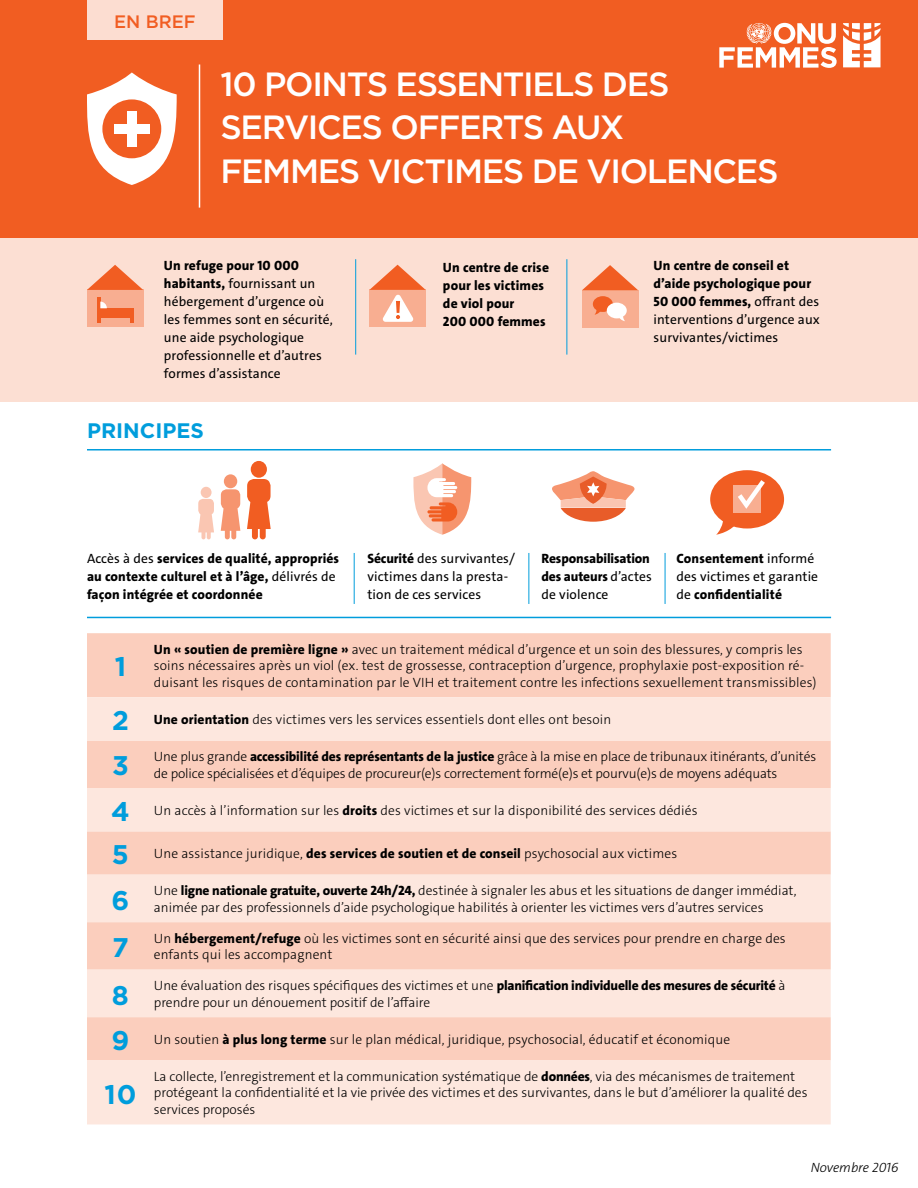
<style>
.page{position:relative;width:918px;height:1188px;background:#fff}
.page>*{position:absolute;margin:0;border:0;box-sizing:border-box;transform-origin:0 0}
.t1{font:500 33.6px/43.5px "Gotham";letter-spacing:-.04em;color:#fff}
.t2{font:700 27px "Gotham";color:#009ddc}
.t3{font:700 21px "Gotham";color:#009ddc}
.t4{font:500 18px "Gotham";color:#f15d22}
.t5{font:300 13.5px/16.5px "The Sans C4 s";color:#000}
.t6{font:13.5px/18px "The Sans C4 s";letter-spacing:.01em;color:#000}
.t7{font:800 13.5px/18px "The Sans C4 s";letter-spacing:.01em;color:#000}
.t8{font:800 13.5px/18px "The Sans C4 s";letter-spacing:-.01em;color:#000}
.t9{font:italic 300 13.5px "The Sans C4 s";color:#000}
.s1{font-weight:800}
.s2{font-weight:400}
.s3{font-family:"Gotham";font-weight:700;font-size:27px;color:#009ddc}
</style>
<div class="page">
<div style="left:0;top:239px;width:918px;height:163px;background:#fcdfd3"></div>
<div style="left:0;top:0;width:918px;height:238px;background:#f15d22"></div>
<div style="left:87px;top:0;width:135px;height:40px;background:#fcddd1"></div>
<hr style="left:199px;top:64px;width:1px;height:144px;background:#fff">
<hr style="left:355px;top:259px;width:1px;height:96px;background:#009ddc">
<hr style="left:354px;top:553px;width:1px;height:51px;background:#009ddc">
<hr style="left:529px;top:553px;width:1px;height:51px;background:#009ddc">
<hr style="left:665px;top:553px;width:1px;height:51px;background:#009ddc">
<hr style="left:567px;top:259px;width:1px;height:96px;background:#009ddc">
<div style="left:582px;top:290px;width:56px;height:37px;background:#f8ae91"></div>
<svg style="left:582px;top:265px;width:56px;height:25px"></svg>
<div style="left:593px;top:296px;width:20px;height:16px;background:#f15d22;border-radius:50%"></div>
<svg style="left:594px;top:308px;width:8px;height:7px"></svg>
<div style="left:607px;top:303px;width:20px;height:15px;background:#fff;border-radius:50%"></div>
<svg style="left:617px;top:315px;width:8px;height:6px"></svg>
<div style="left:369px;top:290px;width:57px;height:37px;background:#f8ae91"></div>
<svg style="left:369px;top:265px;width:57px;height:57px"></svg>
<hr style="left:87px;top:449px;width:744px;height:2px;background:#009ddc">
<hr style="left:87px;top:617px;width:744px;height:1px;background:#009ddc">
<div style="left:251px;top:461px;width:16px;height:17px;background:#f15d22;border-radius:50%"></div>
<div style="left:247px;top:479px;width:24px;height:24px;background:#f15d22;border-radius:7px"></div>
<svg style="left:247px;top:497px;width:24px;height:42px"></svg>
<div style="left:224px;top:474px;width:13px;height:14px;background:#f6956f;border-radius:50%"></div>
<div style="left:221px;top:489px;width:19px;height:20px;background:#f6956f;border-radius:6px"></div>
<svg style="left:221px;top:504px;width:19px;height:35px"></svg>
<div style="left:201px;top:487px;width:11px;height:11px;background:#fac6b2;border-radius:50%"></div>
<svg style="left:207px;top:518px;width:4px;height:21px"></svg>
<svg style="left:202px;top:518px;width:4px;height:21px"></svg>
<div style="left:198px;top:499px;width:16px;height:16px;background:#fac6b2;border-radius:5px"></div>
<svg style="left:198px;top:511px;width:16px;height:21px"></svg>
<svg style="left:413px;top:463px;width:58px;height:72px"></svg>
<svg style="left:552px;top:471px;width:83px;height:51px"></svg>
<div style="left:710px;top:470px;width:74px;height:59px;background:#f15d22;border-radius:50%"></div>
<svg style="left:716px;top:475px;width:53px;height:60px"></svg>
<div style="left:87px;top:633px;width:744px;height:64px;background:#fbcebd"></div>
<svg style="left:87px;top:697px;width:744px;height:427px;background:#fcdcd0"></svg>
<svg style="left:87px;top:72px;width:90px;height:113px"></svg>
<div style="left:102px;top:99px;width:59px;height:59px;background:#f15d22;border-radius:50%"></div>
<div style="left:127px;top:111px;width:10px;height:36px;background:#fff"></div>
<div style="left:114px;top:124px;width:36px;height:10px;background:#fff"></div>
<div style="left:87px;top:290px;width:56px;height:37px;background:#f8ae91"></div>
<svg style="left:87px;top:265px;width:56px;height:25px"></svg>
<div style="left:97px;top:308px;width:36px;height:10px;background:#f15d22"></div>
<hr style="left:130px;top:308px;width:3px;height:15px;background:#f15d22">
<hr style="left:97px;top:298px;width:3px;height:25px;background:#f15d22">
<svg style="left:100px;top:302px;width:7px;height:6px"></svg>
<svg style="left:719px;top:23px;width:118px;height:45px"></svg>
<svg style="left:843px;top:23px;width:38px;height:44px"></svg>
<h3 class="t4" style="left:114px;top:11px;width:83px">EN BREF</h3>
<h1 class="t1" style="left:220px;top:61px;width:560px">10 POINTS ESSENTIELS DES<br>SERVICES OFFERTS AUX<br>FEMMES VICTIMES DE VIOLENCES</h1>
<p class="t6" style="left:164px;top:257px;width:171px"><span class="s1">Un refuge pour 10 000 habitants,</span> fournissant un hébergement d’urgence où les femmes sont en sécurité, une aide psychologique professionnelle et d’autres formes d’assistance</p>
<h3 class="t3" style="left:87px;top:419px;width:118px">PRINCIPES</h3>
<p class="t7" style="left:443px;top:258px;width:108px">Un centre de crise pour les victimes de viol pour<br>200 000 femmes</p>
<p class="t6" style="left:654px;top:256px;width:168px"><span class="s1">Un centre de conseil et d’aide psychologique pour<br>50 000 femmes,</span> offrant des interventions d’urgence aux survivantes/victimes</p>
<p class="t7" style="left:87px;top:549px;width:254px"><span class="s2">Accès à des</span> services de qualité, appropriés au contexte culturel et à l’âge, <span class="s2">délivrés de </span>façon intégrée et coordonnée</p>
<p class="t6" style="left:367px;top:549px;width:149px"><span class="s1">Sécurité</span> des survivantes/ victimes dans la presta&shy;tion de ces services</p>
<p class="t8" style="left:542px;top:549px;width:112px">Responsabilisation des auteurs <span class="s2">d’actes de violence</span></p>
<p class="t6" style="left:677px;top:549px;width:143px"><span class="s1">Consentement</span> informé des victimes et garantie de <span class="s1">confidentialité</span></p>
<p class="t5" style="left:154px;top:641px;width:664px"><span class="s1">Un « soutien de première ligne »</span> avec un traitement médical d’urgence et un soin des blessures, y compris les soins nécessaires après un viol (ex. test de grossesse, contraception d’urgence, prophylaxie post-exposition ré&shy;duisant les risques de contamination par le VIH et traitement contre les infections sexuellement transmissibles)</p>
<p class="t5" style="left:112px;top:711px;width:501px"><span class="s3">2</span> <span class="s1">Une orientation</span> des victimes vers les services essentiels dont elles ont besoin</p>
<h2 class="t2" style="left:112px;top:750px;width:18px">3</h2>
<p class="t5" style="left:154px;top:748px;width:664px">Une plus grande <span class="s1">accessibilité des représentants de la justice</span> grâce à la mise en place de tribunaux itinérants, d’unités de police spécialisées et d’équipes de procureur(e)s correctement formé(e)s et pourvu(e)s de moyens adéquats</p>
<p class="t5" style="left:111px;top:802px;width:588px"><span class="s3">4</span> Un accès à l’information sur les <span class="s1">droits</span> des victimes et sur la disponibilité des services dédiés</p>
<p class="t5" style="left:112px;top:845px;width:567px"><span class="s3">5</span> Une assistance juridique, <span class="s1">des services de soutien et de conseil</span> psychosocial aux victimes</p>
<h2 class="t2" style="left:112px;top:884px;width:19px">6</h2>
<p class="t5" style="left:154px;top:882px;width:644px">Une <span class="s1">ligne nationale gratuite, ouverte 24h/24,</span> destinée à signaler les abus et les situations de danger immédiat, animée par des professionnels d’aide psychologique habilités à orienter les victimes vers d’autres services</p>
<h2 class="t2" style="left:112px;top:932px;width:18px">7</h2>
<p class="t5" style="left:154px;top:930px;width:633px">Un <span class="s1">hébergement/refuge</span> où les victimes sont en sécurité ainsi que des services pour prendre en charge des enfants qui les accompagnent</p>
<h2 class="t2" style="left:112px;top:979px;width:19px">8</h2>
<p class="t5" style="left:154px;top:977px;width:633px">Une évaluation des risques spécifiques des victimes et une <span class="s1">planification individuelle des mesures de sécurité</span> à prendre pour un dénouement positif de l’affaire</p>
<p class="t5" style="left:112px;top:1031px;width:620px"><span class="s3">9</span> Un soutien <span class="s1">à plus long terme</span> sur le plan médical, juridique, psychosocial, éducatif et économique</p>
<h2 class="t2" style="left:104px;top:1078px;width:33px">10</h2>
<h2 class="t2" style="left:115px;top:651px;width:13px">1</h2>
<p class="t5" style="left:154px;top:1068px;width:655px">La collecte, l’enregistrement et la communication systématique de <span class="s1">données</span>, via des mécanismes de traitement protégeant la confidentialité et la vie privée des victimes et des survivantes, dans le but d’améliorer la qualité des services proposés</p>
<p class="t9" style="left:811px;top:1159px;width:89px">Novembre 2016</p>
</div>
